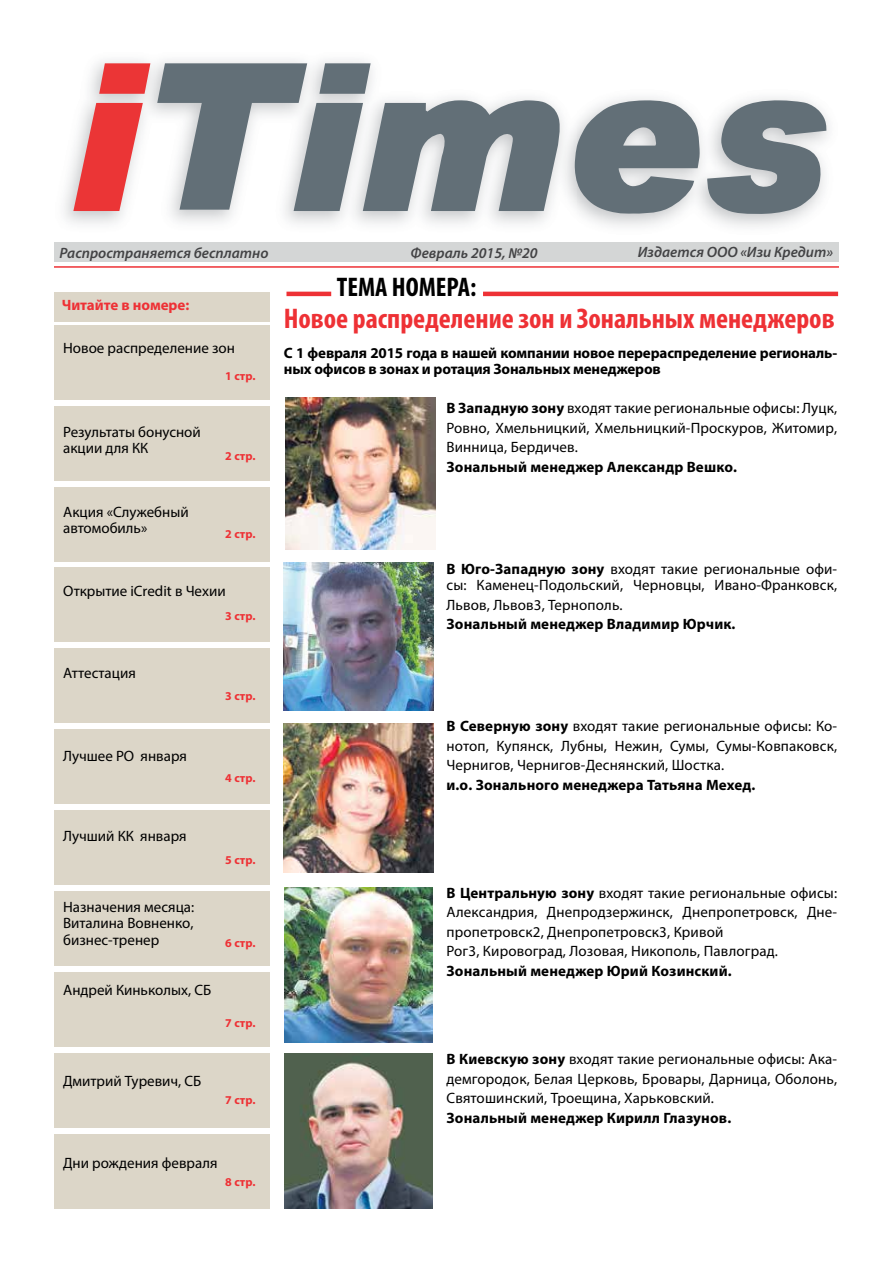
<style>
.page{position:relative;width:893px;height:1263px;background:#fff}
.page>*{position:absolute;margin:0;border:0;box-sizing:border-box;transform-origin:0 0}
.t1{font:700 condensed 28.5px "Myriad Pro";color:#ee3135}
.t2{font:700 condensed 27px "Myriad Pro";color:#000}
.t3{font:15px/19.5px "Myriad Pro";letter-spacing:.01em;color:#000;text-align:justify}
.t4{font:700 15px "Myriad Pro";letter-spacing:.01em;color:#000}
.t5{font:700 15px/16.5px "Myriad Pro";letter-spacing:-.01em;color:#000}
.t6{font:italic 600 15px "Myriad Pro";color:#434345}
.t7{font:700 15px "Myriad Pro";letter-spacing:-.005em;color:#ee3135}
.t8{font:700 12px "Myriad Pro";letter-spacing:.005em;color:#ee3135}
.s1{font-weight:700}
</style>
<div class="page">
<div style="left:54px;top:242px;width:785px;height:20px;background:#d4d6d6"></div>
<div style="left:54px;top:292px;width:216px;height:30px;background:#dcd6c8"></div>
<div style="left:54px;top:326px;width:216px;height:74px;background:#dcd6c8"></div>
<div style="left:54px;top:406px;width:216px;height:75px;background:#dcd6c8"></div>
<div style="left:54px;top:487px;width:216px;height:74px;background:#dcd6c8"></div>
<div style="left:54px;top:568px;width:216px;height:74px;background:#dcd6c8"></div>
<div style="left:54px;top:649px;width:216px;height:74px;background:#dcd6c8"></div>
<div style="left:54px;top:729px;width:216px;height:75px;background:#dcd6c8"></div>
<div style="left:54px;top:810px;width:216px;height:74px;background:#dcd6c8"></div>
<div style="left:54px;top:892px;width:216px;height:74px;background:#dcd6c8"></div>
<div style="left:54px;top:972px;width:216px;height:74px;background:#dcd6c8"></div>
<div style="left:54px;top:1053px;width:216px;height:75px;background:#dcd6c8"></div>
<div style="left:54px;top:1135px;width:216px;height:74px;background:#dcd6c8"></div>
<hr style="left:54px;top:266px;width:785px;height:2px;background:#ee3135">
<svg style="left:73px;top:103px;width:70px;height:108px"></svg>
<svg style="left:99px;top:63px;width:51px;height:31px;background:#ea4b4c"></svg>
<svg style="left:157px;top:63px;width:405px;height:148px"></svg>
<svg style="left:575px;top:100px;width:125px;height:114px;background:#879096"></svg>
<svg style="left:707px;top:100px;width:120px;height:114px"></svg>
<img style="left:285px;top:397px;width:151px;height:152px">
<img style="left:284px;top:724px;width:150px;height:148px">
<img style="left:285px;top:887px;width:148px;height:156px">
<img style="left:285px;top:1053px;width:148px;height:156px">
<img style="left:284px;top:562px;width:150px;height:149px">
<hr style="left:483px;top:292px;width:355px;height:4px;background:#ee3135">
<hr style="left:286px;top:292px;width:45px;height:4px;background:#ee3135">
<p class="t6" style="left:60px;top:243px;width:211px">Распространяется бесплатно</p>
<p class="t6" style="left:410px;top:243px;width:129px">Февраль 2015, №20</p>
<h2 class="t2" style="left:337px;top:270px;width:141px">ТЕМА НОМЕРА:</h2>
<p class="t6" style="left:638px;top:242px;width:197px">Издается ООО «Изи Кредит»</p>
<p class="t7" style="left:62px;top:295px;width:129px">Читайте в номере:</p>
<p class="t3" style="left:63px;top:338px;width:173px">Новое распределение зон</p>
<p class="t3" style="left:63px;top:423px;width:139px;line-height:16.5px">Результаты бонусной акции для КК</p>
<p class="t3" style="left:63px;top:503px;width:127px;line-height:16.5px">Акция «Служебный автомобиль»</p>
<p class="t8" style="left:225px;top:368px;width:32px">1 стр.</p>
<p class="t8" style="left:225px;top:448px;width:32px">2 стр.</p>
<p class="t8" style="left:225px;top:526px;width:32px">2 стр.</p>
<p class="t3" style="left:63px;top:581px;width:164px">Открытие iCredit в Чехии</p>
<p class="t3" style="left:63px;top:663px;width:74px">Аттестация</p>
<p class="t8" style="left:225px;top:608px;width:32px">3 стр.</p>
<p class="t8" style="left:225px;top:688px;width:32px">3 стр.</p>
<p class="t3" style="left:63px;top:746px;width:125px">Лучшее РО января</p>
<p class="t8" style="left:225px;top:770px;width:32px">4 стр.</p>
<p class="t3" style="left:63px;top:826px;width:125px">Лучший КК января</p>
<p class="t3" style="left:63px;top:898px;width:133px;line-height:16.5px">Назначения месяца:<br>Виталина Вовненко, бизнес-тренер</p>
<p class="t3" style="left:63px;top:980px;width:150px">Андрей Киньколых, СБ</p>
<p class="t8" style="left:225px;top:852px;width:32px">5 стр.</p>
<p class="t8" style="left:225px;top:935px;width:32px">6 стр.</p>
<p class="t8" style="left:225px;top:1015px;width:32px">7 стр.</p>
<p class="t3" style="left:63px;top:1071px;width:140px">Дмитрий Туревич, СБ</p>
<p class="t8" style="left:225px;top:1092px;width:32px">7 стр.</p>
<p class="t3" style="left:63px;top:1153px;width:156px">Дни рождения февраля</p>
<p class="t8" style="left:225px;top:1174px;width:32px">8 стр.</p>
<h1 class="t1" style="left:284px;top:300px;width:552px">Новое распределение зон и Зональных менеджеров</h1>
<p class="t5" style="left:284px;top:344px;width:555px">С 1 февраля 2015 года в нашей компании новое перераспределение региональ&shy;ных офисов в зонах и ротация Зональных менеджеров</p>
<p class="t3" style="left:446px;top:398px;width:392px"><span class="s1">В Западную зону</span> входят такие региональные офисы: Луцк, Ровно, Хмельницкий, Хмельницкий-Проскуров, Житомир, Винница, Бердичев.</p>
<p class="t4" style="left:446px;top:457px;width:292px">Зональный менеджер Александр Вешко.</p>
<p class="t3" style="left:446px;top:560px;width:392px;line-height:16.5px"><span class="s1">В Юго-Западную зону</span> входят такие региональные офи&shy;сы: Каменец-Подольский, Черновцы, Ивано-Франковск,</p>
<p class="t3" style="left:446px;top:595px;width:178px">Львов, Львов3, Тернополь.</p>
<p class="t4" style="left:446px;top:614px;width:290px">Зональный менеджер Владимир Юрчик.</p>
<p class="t3" style="left:446px;top:716px;width:392px"><span class="s1">В Северную зону</span> входят такие региональные офисы: Ко&shy;нотоп, Купянск, Лубны, Нежин, Сумы, Сумы-Ковпаковск, Чернигов, Чернигов-Деснянский, Шостка.</p>
<p class="t4" style="left:446px;top:775px;width:310px">и.о. Зонального менеджера Татьяна Мехед.</p>
<p class="t3" style="left:446px;top:883px;width:392px;text-align:left"><span class="s1">В Центральную зону</span> входят такие региональные офисы:<br>Александрия, Днепродзержинск, Днепропетровск, Дне&shy;пропетровск2, Днепропетровск3, Кривой<br>Рог3, Кировоград, Лозовая, Никополь, Павлоград.</p>
<p class="t4" style="left:446px;top:961px;width:287px">Зональный менеджер Юрий Козинский.</p>
<p class="t3" style="left:446px;top:1049px;width:392px"><span class="s1">В Киевскую зону</span> входят такие региональные офисы: Ака&shy;демгородок, Белая Церковь, Бровары, Дарница, Оболонь, Святошинский, Троещина, Харьковский.</p>
<p class="t4" style="left:446px;top:1108px;width:286px">Зональный менеджер Кирилл Глазунов.</p>
</div>
